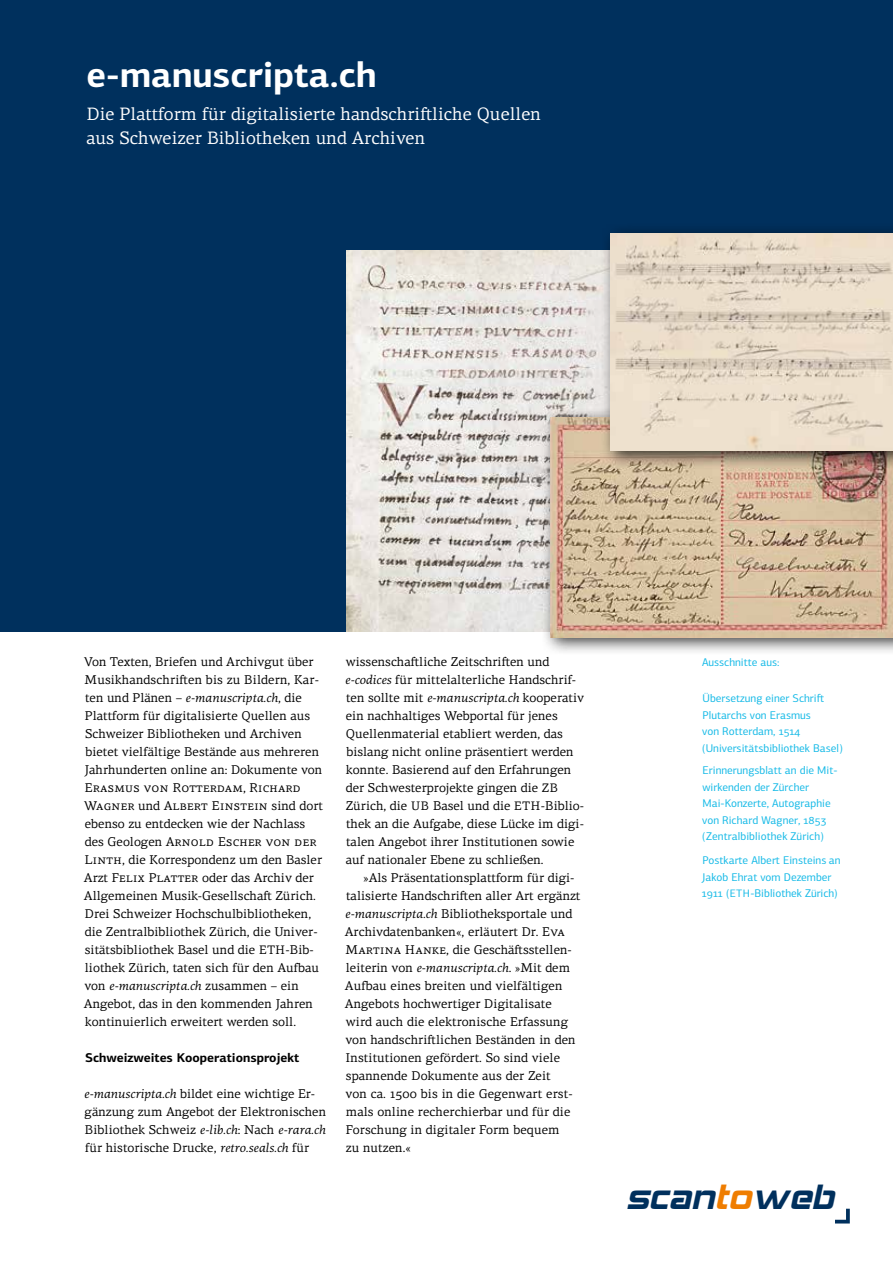
<style>
.page{position:relative;width:893px;height:1263px;background:#fff}
.page>*{position:absolute;margin:0;border:0;box-sizing:border-box;transform-origin:0 0}
.t1{font:42.3px "Hemi Head 426";color:#00305d}
.t2{font:700 36px "PF Centro Sans Pro";color:#fff}
.t3{font:18px/24px "PF Centro Serif Pro";color:#fff}
.t4{font:12.75px/18px "PF Centro Serif Pro";color:#000}
.t5{font:700 12.75px "PF Centro Sans Pro";color:#000}
.t6{font:11.25px/16.5px "PF Centro Sans Pro";color:#16bae7}
.s1{font-style:italic}
.s2{font-size:12.3px}
.s3{font-size:10.8px}
.s4{color:#ef7d00}
</style>
<div class="page">
<div style="left:0;top:0;width:893px;height:631px;background:#00305d"></div>
<img style="left:346px;top:250px;width:254px;height:381px">
<svg style="left:835px;top:1209px;width:15px;height:14px"></svg>
<div style="left:540px;top:408px;width:353px;height:248px;background:#000;opacity:.75"></div>
<img style="left:550px;top:418px;width:343px;height:219px">
<div style="left:600px;top:223px;width:293px;height:246px;background:#000;opacity:.75"></div>
<img style="left:610px;top:233px;width:283px;height:218px">
<h2 class="t2" style="left:86px;top:51px;width:292px">e-manuscripta.ch</h2>
<h3 class="t3" style="left:86px;top:101px;width:456px">Die Plattform für digitalisierte handschriftliche Quellen aus Schweizer Bibliotheken und Archiven</h3>
<p class="t4" style="left:84px;top:653px;width:240px">Von Texten, Briefen und Archivgut über Musikhandschriften bis zu Bildern, Kar&shy;ten und Plänen – <span class="s1">e-manuscripta.ch</span>, die Plattform für digitalisierte Quellen aus Schweizer Bibliotheken und Archiven bietet vielfältige Bestände aus mehreren Jahrhunderten online an: Dokumente von Erasmus von Rotterdam, Richard Wagner und Albert Einstein sind dort ebenso zu entdecken wie der Nachlass des Geologen Arnold Escher von der Linth, die Korrespondenz um den Basler Arzt Felix Platter oder das Archiv der Allgemeinen Musik-Gesellschaft Zürich.<br>Drei Schweizer Hochschulbibliotheken, die Zentralbibliothek Zürich, die Univer‑ sitätsbibliothek Basel und die <span class="s2">ETH</span>-Bib‑ liothek Zürich, taten sich für den Aufbau von <span class="s1">e-manuscripta.ch</span> zusammen – ein Angebot, das in den kommenden Jahren kontinuierlich erweitert werden soll.</p>
<p class="t5" style="left:85px;top:1050px;width:216px">Schweizweites Kooperationsprojekt</p>
<p class="t4" style="left:84px;top:1085px;width:244px"><span class="s1">e-manuscripta.ch</span> bildet eine wichtige Er&shy;gänzung zum Angebot der Elektronischen Bibliothek Schweiz <span class="s1">e-lib.ch</span>: Nach <span class="s1">e-rara.ch </span>für historische Drucke, <span class="s1">retro.seals.ch</span> für</p>
<p class="t4" style="left:345px;top:653px;width:241px">wissenschaftliche Zeitschriften und <span class="s1">e-codices</span> für mittelalterliche Handschrif‑ ten sollte mit <span class="s1">e-manuscripta.ch</span> kooperativ ein nachhaltiges Webportal für jenes Quellenmaterial etabliert werden, das bislang nicht online präsentiert werden konnte. Basierend auf den Erfahrungen der Schwesterprojekte gingen die <span class="s2">ZB </span>Zürich, die <span class="s2">UB</span> Basel und die <span class="s2">ETH</span>-Biblio‑ thek an die Aufgabe, diese Lücke im digi‑ talen Angebot ihrer Institutionen sowie auf nationaler Ebene zu schließen.</p>
<p class="t4" style="left:345px;top:869px;width:237px;text-indent:18px">»Als Präsentationsplattform für digi‑ talisierte Handschriften aller Art ergänzt <span class="s1">e-manuscripta.ch</span> Bibliotheksportale und Archivdatenbanken«, erläutert Dr. Eva Martina Hanke, die Geschäftsstellen‑ leiterin von <span class="s1">e-manuscripta.ch</span>. »Mit dem Aufbau eines breiten und vielfältigen Angebots hochwertiger Digitalisate wird auch die elektronische Erfassung von handschriftlichen Beständen in den Institutionen gefördert. So sind viele spannende Dokumente aus der Zeit<br>von ca. 1500 bis in die Gegenwart erst‑ mals online recherchierbar und für die Forschung in digitaler Form bequem<br>zu nutzen.«</p>
<p class="t6" style="left:702px;top:654px;width:79px">Ausschnitte aus:</p>
<p class="t6" style="left:702px;top:690px;width:142px">Übersetzung einer Schrift<br>Plutarchs von Erasmus<br>von Rotterdam, 1514 (Universitätsbibliothek Basel)</p>
<p class="t6" style="left:702px;top:762px;width:137px">Erinnerungsblatt an die Mit&shy;wirkenden der Zürcher<br>Mai-Konzerte, Autographie von Richard Wagner, 1853 (Zentralbibliothek Zürich)</p>
<p class="t6" style="left:702px;top:852px;width:140px">Postkarte Albert Einsteins an<br>Jakob Ehrat vom Dezember<br>1911 (<span class="s3">ETH</span>-Bibliothek Zürich)</p>
<h1 class="t1" style="left:626px;top:1179px;width:210px">scan<span class="s4">to</span>web</h1>
</div>
